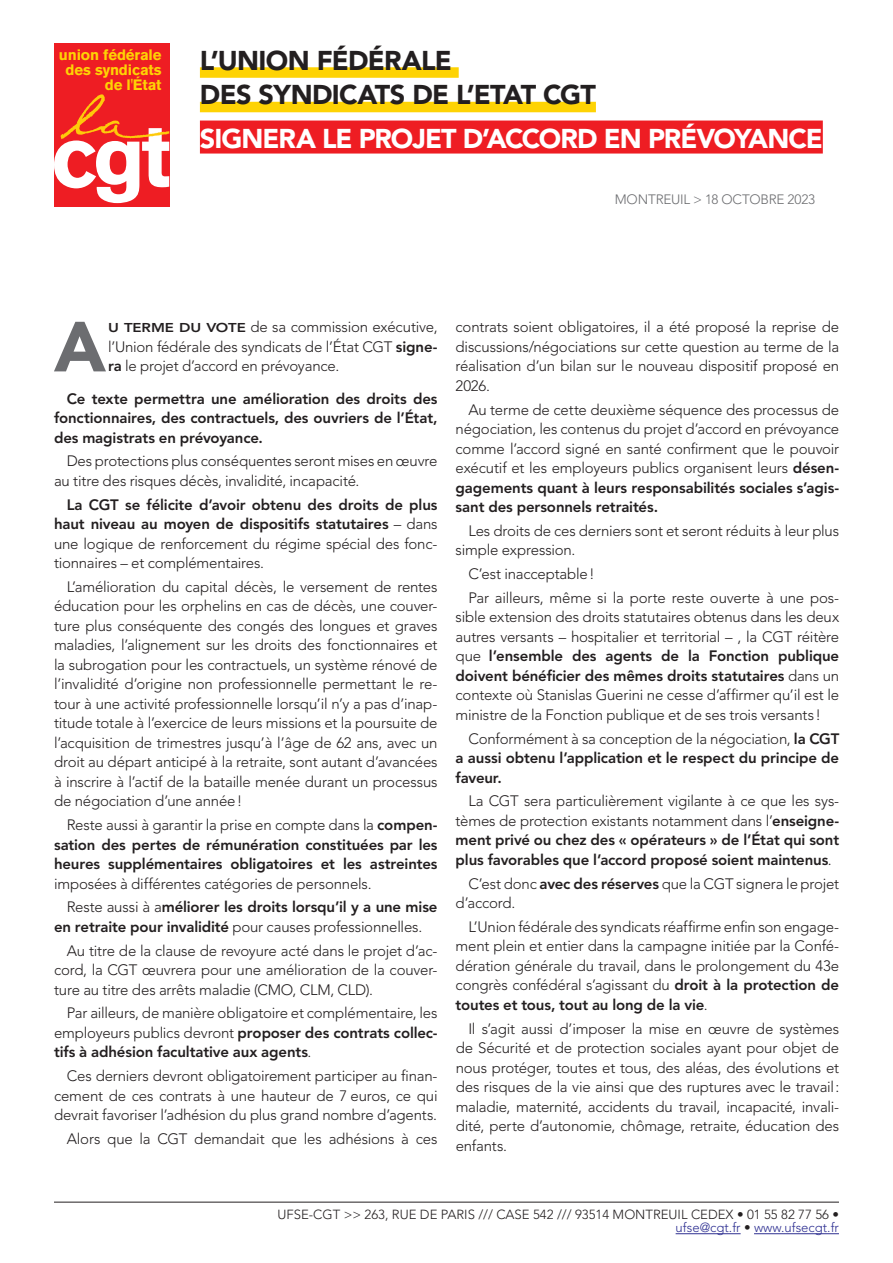
<style>
.page{position:relative;width:893px;height:1263px;background:#fff}
.page>*{position:absolute;margin:0;border:0;box-sizing:border-box;transform-origin:0 0}
.t1{font:900 70.05px "Avenir LT Std";color:#6c6d70}
.t2{font:900 27px/34.5px "Avenir LT Std";letter-spacing:-.025em;color:#231f20}
.t3{font:900 27px "Avenir LT Std";letter-spacing:-.035em;color:#fff}
.t4{font:300 15px/19.5px "Avenir LT Std";letter-spacing:-.015em;color:#231f20;text-align:justify}
.t5{font:800 15px/19.5px "Avenir LT Std";letter-spacing:-.01em;color:#231f20;text-align:justify}
.t6{font:700 15px/15px "Akzidenz Grotesk BQ";letter-spacing:-.01em;color:#fed304;text-align:right}
.t7{font:300 13.5px "Avenir LT Std";letter-spacing:-.01em;color:#6c6d70}
.t8{font:300 13.2px/13.5px "Avenir LT Std";color:#231f20;text-align:right}
.s1{font-weight:800;font-size:12.75px}
.s2{font-weight:800}
.s3{font-weight:300}
.s4{color:#2e3092}
</style>
<div class="page">
<hr style="left:54px;top:1202px;width:785px;height:1px;background:#231f20">
<div style="left:54px;top:43px;width:115px;height:163px;background:#ee1d23"></div>
<svg style="left:54px;top:94px;width:115px;height:109px"></svg>
<hr style="left:676px;top:1233px;width:65px;height:1px;background:#2e3092">
<hr style="left:754px;top:1233px;width:85px;height:1px;background:#2e3092">
<div style="left:200px;top:67px;width:259px;height:11px;background:#fed304"></div>
<div style="left:200px;top:102px;width:396px;height:10px;background:#fed304"></div>
<div style="left:200px;top:121px;width:623px;height:33px;background:#ee1d23"></div>
<p class="t6" style="left:59px;top:48px;width:104px">union fédérale des syndicats de l'État</p>
<h2 class="t2" style="left:200px;top:43px;width:397px">L’UNION FÉDÉRALE<br>DES SYNDICATS DE L’ETAT CGT</h2>
<h2 class="t3" style="left:200px;top:122px;width:624px">SIGNERA LE PROJET D’ACCORD EN PRÉVOYANCE</h2>
<p class="t7" style="left:615px;top:192px;width:202px">MONTREUIL &gt; 18 OCTOBRE 2023</p>
<h1 class="t1" style="left:54px;top:305px;width:53px">A</h1>
<p class="t4" style="left:108px;top:317px;width:331px"><span class="s1">U TERME DU VOTE</span> de sa commission exécutive, l’Union fédérale des syndicats de l’État CGT <span class="s2">signe&shy;ra</span> le projet d’accord en prévoyance.</p>
<p class="t5" style="left:54px;top:389px;width:385px;text-indent:13px">Ce texte permettra une amélioration des droits des fonctionnaires, des contractuels, des ouvriers de l’État, des magistrats en prévoyance.</p>
<p class="t4" style="left:54px;top:451px;width:385px;text-indent:13px">Des protections plus conséquentes seront mises en œuvre au titre des risques décès, invalidité, incapacité.</p>
<p class="t5" style="left:54px;top:495px;width:385px;text-indent:13px">La CGT se félicite d’avoir obtenu des droits de plus haut niveau au moyen de dispositifs statutaires <span class="s3">– dans une logique de renforcement du régime spécial des fonc&shy;tionnaires – et complémentaires.</span></p>
<p class="t4" style="left:54px;top:577px;width:385px;text-indent:13px">L’amélioration du capital décès, le versement de rentes éducation pour les orphelins en cas de décès, une couver&shy;ture plus conséquente des congés des longues et graves maladies, l’alignement sur les droits des fonctionnaires et la subrogation pour les contractuels, un système rénové de l’invalidité d’origine non professionnelle permettant le re&shy;tour à une activité professionnelle lorsqu’il n’y a pas d’inap&shy;titude totale à l’exercice de leurs missions et la poursuite de l’acquisition de trimestres jusqu’à l’âge de 62 ans, avec un droit au départ anticipé à la retraite, sont autant d’avancées à inscrire à l’actif de la bataille menée durant un processus de négociation d’une année!</p>
<p class="t5" style="left:54px;top:815px;width:385px;text-indent:13px"><span class="s3">Reste aussi à garantir la prise en compte dans la</span> compen&shy;sation des pertes de rémunération constituées par les heures supplémentaires obligatoires et les astreintes</p>
<p class="t4" style="left:67px;top:872px;width:372px;line-height:23.7px;text-indent:-13px">imposées à différentes catégories de personnels.<br>Reste aussi à a<span class="s2">méliorer les droits lorsqu’il y a une mise</span></p>
<p class="t4" style="left:67px;top:915px;width:372px;line-height:23.7px;text-indent:-13px"><span class="s2">en retraite pour invalidité</span> pour causes professionnelles.<br>Au titre de la clause de revoyure acté dans le projet d’ac-</p>
<p class="t4" style="left:54px;top:960px;width:385px">cord, la CGT œuvrera pour une amélioration de la couver&shy;ture au titre des arrêts maladie (CMO, CLM, CLD).</p>
<p class="t4" style="left:54px;top:1003px;width:385px;text-indent:13px">Par ailleurs, de manière obligatoire et complémentaire, les employeurs publics devront <span class="s2">proposer des contrats collec&shy;tifs à adhésion facultative aux agents</span>.</p>
<p class="t4" style="left:54px;top:1066px;width:385px;text-indent:13px">Ces derniers devront obligatoirement participer au finan&shy;cement de ces contrats à une hauteur de 7 euros, ce qui devrait favoriser l’adhésion du plus grand nombre d’agents.</p>
<p class="t4" style="left:67px;top:1129px;width:372px">Alors que la CGT demandait que les adhésions à ces</p>
<p class="t4" style="left:456px;top:317px;width:385px">contrats soient obligatoires, il a été proposé la reprise de discussions/négociations sur cette question au terme de la réalisation d’un bilan sur le nouveau dispositif proposé en 2026.</p>
<p class="t4" style="left:456px;top:400px;width:385px;text-indent:13px">Au terme de cette deuxième séquence des processus de négociation, les contenus du projet d’accord en prévoyance comme l’accord signé en santé confirment que le pouvoir exécutif et les employeurs publics organisent leurs <span class="s2">désen&shy;gagements quant à leurs responsabilités sociales s’agis&shy;sant des personnels retraités.</span></p>
<p class="t4" style="left:456px;top:521px;width:385px;text-indent:13px">Les droits de ces derniers sont et seront réduits à leur plus simple expression.</p>
<p class="t4" style="left:468px;top:562px;width:372px;line-height:23.7px">C’est inacceptable!<br>Par ailleurs, même si la porte reste ouverte à une pos-</p>
<p class="t4" style="left:456px;top:607px;width:385px">sible extension des droits statutaires obtenus dans les deux autres versants – hospitalier et territorial – , la CGT réitère que <span class="s2">l’ensemble des agents de la Fonction publique doivent bénéficier des mêmes droits statutaires</span> dans un contexte où Stanislas Guerini ne cesse d’affirmer qu’il est le ministre de la Fonction publique et de ses trois versants!</p>
<p class="t5" style="left:456px;top:729px;width:385px;text-indent:13px"><span class="s3">Conformément à sa conception de la négociation,</span> la CGT a aussi obtenu l’application et le respect du principe de faveur.</p>
<p class="t5" style="left:456px;top:791px;width:385px;text-indent:13px"><span class="s3">La CGT sera particulièrement vigilante à ce que les sys&shy;tèmes de protection existants notamment dans l’</span>enseigne&shy;ment privé ou chez des « opérateurs » de l’État qui sont plus favorables que l’accord proposé soient maintenus<span class="s3">.</span></p>
<p class="t4" style="left:456px;top:874px;width:385px;text-indent:13px">C’est donc <span class="s2">avec des réserves</span> que la CGT signera le projet d’accord.</p>
<p class="t4" style="left:456px;top:917px;width:385px;text-indent:13px">L’Union fédérale des syndicats réaffirme enfin son engage&shy;ment plein et entier dans la campagne initiée par la Confé&shy;dération générale du travail, dans le prolongement du 43e congrès confédéral s’agissant du <span class="s2">droit à la protection de toutes et tous, tout au long de la vie</span>.</p>
<p class="t4" style="left:456px;top:1019px;width:385px;text-indent:13px">Il s’agit aussi d’imposer la mise en œuvre de systèmes de Sécurité et de protection sociales ayant pour objet de nous protéger, toutes et tous, des aléas, des évolutions et des risques de la vie ainsi que des ruptures avec le travail: maladie, maternité, accidents du travail, incapacité, invali&shy;dité, perte d’autonomie, chômage, retraite, éducation des enfants.</p>
<p class="t8" style="left:278px;top:1208px;width:563px">UFSE-CGT &gt;&gt; 263, RUE DE PARIS /// CASE 542 /// 93514 MONTREUIL CEDEX • 01 55 82 77 56 • <span class="s4">ufse@cgt.fr</span> • <span class="s4">www.ufsecgt.fr</span></p>
</div>
